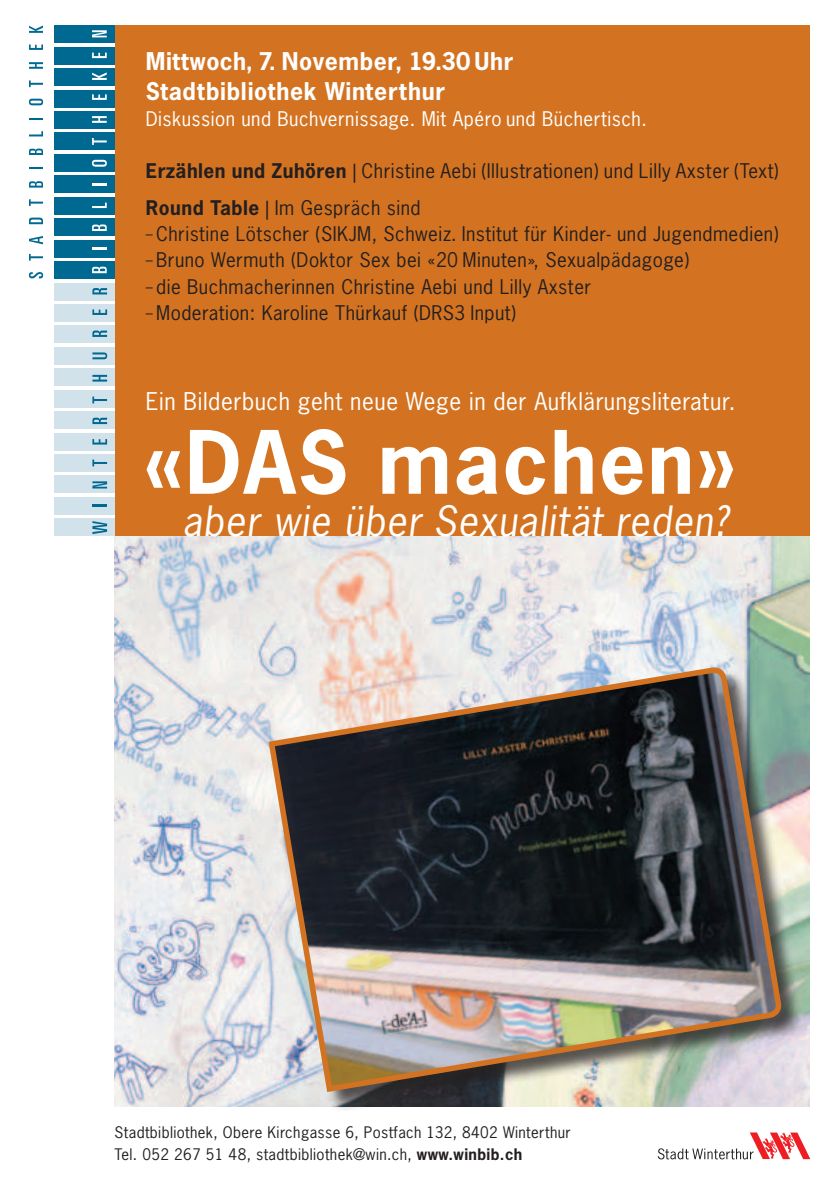
<style>
.page{position:relative;width:840px;height:1191px;background:#fff}
.page>*{position:absolute;margin:0;border:0;box-sizing:border-box;transform-origin:0 0}
.t1{font:700 82px "News Gothic";letter-spacing:.025em;color:#fff}
.t2{font:italic 39.2px "News Gothic";letter-spacing:.03em;color:#fff}
.t3{font:700 23px/30px "News Gothic";letter-spacing:.025em;color:#fff}
.t4{font:23px "News Gothic";letter-spacing:.025em;color:#fff}
.t5{font:19px/37.4px "News Gothic";letter-spacing:.025em;color:#231f20}
.t6{font:19px "News Gothic";letter-spacing:.025em;color:#fff}
.t7{font:15px/22px "News Gothic";letter-spacing:.025em;color:#231f20}
.s1{font-weight:700}
.s2{font-size:14px}
</style>
<div class="page">
<img style="left:115px;top:536px;width:694px;height:570px">
<div style="left:269px;top:668px;width:533px;height:445px;background:#231f20;opacity:.75"></div>
<img style="left:265px;top:613px;width:514px;height:482px">
<div style="left:115px;top:26px;width:694px;height:510px;background:#d37321"></div>
<svg style="left:29px;top:272px;width:14px;height:6px"></svg>
<svg style="left:29px;top:254px;width:14px;height:7px"></svg>
<svg style="left:29px;top:236px;width:14px;height:8px"></svg>
<svg style="left:29px;top:218px;width:14px;height:6px"></svg>
<svg style="left:29px;top:199px;width:14px;height:7px"></svg>
<svg style="left:29px;top:181px;width:14px;height:7px"></svg>
<svg style="left:29px;top:167px;width:14px;height:2px"></svg>
<svg style="left:29px;top:149px;width:14px;height:6px"></svg>
<svg style="left:29px;top:131px;width:14px;height:5px"></svg>
<svg style="left:29px;top:118px;width:14px;height:1px"></svg>
<svg style="left:29px;top:99px;width:14px;height:6px"></svg>
<svg style="left:29px;top:80px;width:14px;height:7px"></svg>
<svg style="left:29px;top:62px;width:14px;height:7px"></svg>
<svg style="left:29px;top:45px;width:14px;height:5px"></svg>
<svg style="left:29px;top:26px;width:14px;height:7px"></svg>
<div style="left:55px;top:519px;width:60px;height:17px;background:#d1e2eb"></div>
<div style="left:55px;top:497px;width:60px;height:17px;background:#d1e2eb"></div>
<div style="left:55px;top:476px;width:60px;height:17px;background:#d1e2eb"></div>
<div style="left:55px;top:454px;width:60px;height:17px;background:#d1e2eb"></div>
<div style="left:55px;top:433px;width:60px;height:17px;background:#d1e2eb"></div>
<div style="left:55px;top:411px;width:60px;height:18px;background:#d1e2eb"></div>
<div style="left:55px;top:390px;width:60px;height:17px;background:#d1e2eb"></div>
<div style="left:55px;top:369px;width:60px;height:17px;background:#d1e2eb"></div>
<div style="left:55px;top:347px;width:60px;height:17px;background:#d1e2eb"></div>
<div style="left:55px;top:326px;width:60px;height:17px;background:#d1e2eb"></div>
<div style="left:55px;top:304px;width:60px;height:17px;background:#d1e2eb"></div>
<div style="left:55px;top:283px;width:60px;height:17px;background:#d1e2eb"></div>
<div style="left:55px;top:261px;width:60px;height:18px;background:#006991"></div>
<div style="left:55px;top:240px;width:60px;height:17px;background:#006991"></div>
<div style="left:55px;top:219px;width:60px;height:17px;background:#006991"></div>
<div style="left:55px;top:197px;width:60px;height:17px;background:#006991"></div>
<div style="left:55px;top:176px;width:60px;height:17px;background:#006991"></div>
<div style="left:55px;top:154px;width:60px;height:17px;background:#006991"></div>
<div style="left:55px;top:133px;width:60px;height:17px;background:#006991"></div>
<div style="left:55px;top:111px;width:60px;height:18px;background:#006991"></div>
<div style="left:55px;top:90px;width:60px;height:17px;background:#006991"></div>
<div style="left:55px;top:69px;width:60px;height:17px;background:#006991"></div>
<div style="left:55px;top:47px;width:60px;height:17px;background:#006991"></div>
<div style="left:55px;top:26px;width:60px;height:17px;background:#006991"></div>
<svg style="left:92px;top:521px;width:15px;height:13px"></svg>
<svg style="left:92px;top:504px;width:15px;height:2px"></svg>
<svg style="left:92px;top:481px;width:15px;height:7px"></svg>
<svg style="left:92px;top:459px;width:15px;height:7px"></svg>
<svg style="left:92px;top:439px;width:15px;height:5px"></svg>
<svg style="left:92px;top:417px;width:15px;height:7px"></svg>
<svg style="left:92px;top:396px;width:15px;height:7px"></svg>
<svg style="left:92px;top:375px;width:15px;height:6px"></svg>
<svg style="left:92px;top:352px;width:15px;height:7px"></svg>
<svg style="left:92px;top:330px;width:15px;height:7px"></svg>
<svg style="left:92px;top:309px;width:15px;height:6px"></svg>
<svg style="left:92px;top:288px;width:15px;height:6px"></svg>
<svg style="left:92px;top:267px;width:15px;height:6px"></svg>
<svg style="left:92px;top:247px;width:15px;height:2px"></svg>
<svg style="left:92px;top:224px;width:15px;height:7px"></svg>
<svg style="left:92px;top:203px;width:15px;height:5px"></svg>
<svg style="left:92px;top:184px;width:15px;height:2px"></svg>
<svg style="left:92px;top:160px;width:15px;height:7px"></svg>
<svg style="left:92px;top:138px;width:15px;height:7px"></svg>
<svg style="left:92px;top:116px;width:15px;height:7px"></svg>
<svg style="left:92px;top:94px;width:15px;height:6px"></svg>
<svg style="left:92px;top:72px;width:15px;height:8px"></svg>
<svg style="left:92px;top:53px;width:15px;height:5px"></svg>
<svg style="left:92px;top:30px;width:15px;height:7px"></svg>
<svg style="left:657px;top:1132px;width:152px;height:27px"></svg>
<p class="t3" style="left:146px;top:46px;width:369px">Mittwoch, 7. November, 19.30 Uhr<br>Stadtbibliothek Winterthur</p>
<p class="t6" style="left:146px;top:107px;width:502px">Diskussion und Buchvernissage. Mit Apéro und Büchertisch.</p>
<p class="t5" style="left:146px;top:152px;width:634px"><span class="s1">Erzählen und Zuhören</span> | Christine Aebi (Illustrationen) und Lilly Axster (Text)<br><span class="s1">Round Table</span> | Im Gespräch sind</p>
<p class="t5" style="left:146px;top:215px;width:634px"><span class="s2">–</span> Christine Lötscher (SIKJM, Schweiz. Institut für Kinder- und Jugendmedien)</p>
<p class="t5" style="left:146px;top:241px;width:545px"><span class="s2">–</span> Bruno Wermuth (Doktor Sex bei «20 Minuten», Sexualpädagoge)</p>
<p class="t5" style="left:146px;top:267px;width:446px"><span class="s2">–</span> die Buchmacherinnen Christine Aebi und Lilly Axster</p>
<p class="t5" style="left:146px;top:293px;width:371px"><span class="s2">–</span> Moderation: Karoline Thürkauf (DRS3 Input)</p>
<p class="t4" style="left:146px;top:386px;width:591px">Ein Bilderbuch geht neue Wege in der Aufklärungsliteratur.</p>
<h1 class="t1" style="left:143px;top:408px;width:594px">«DAS machen»</h1>
<h2 class="t2" style="left:182px;top:496px;width:547px">aber wie über Sexualität reden?</h2>
<p class="t7" style="left:115px;top:1121px;width:457px">Stadtbibliothek, Obere Kirchgasse 6, Postfach 132, 8402 Winterthur<br>Tel. 052 267 51 48, stadtbibliothek@win.ch, <span class="s1">www.winbib.ch</span></p>
</div>
